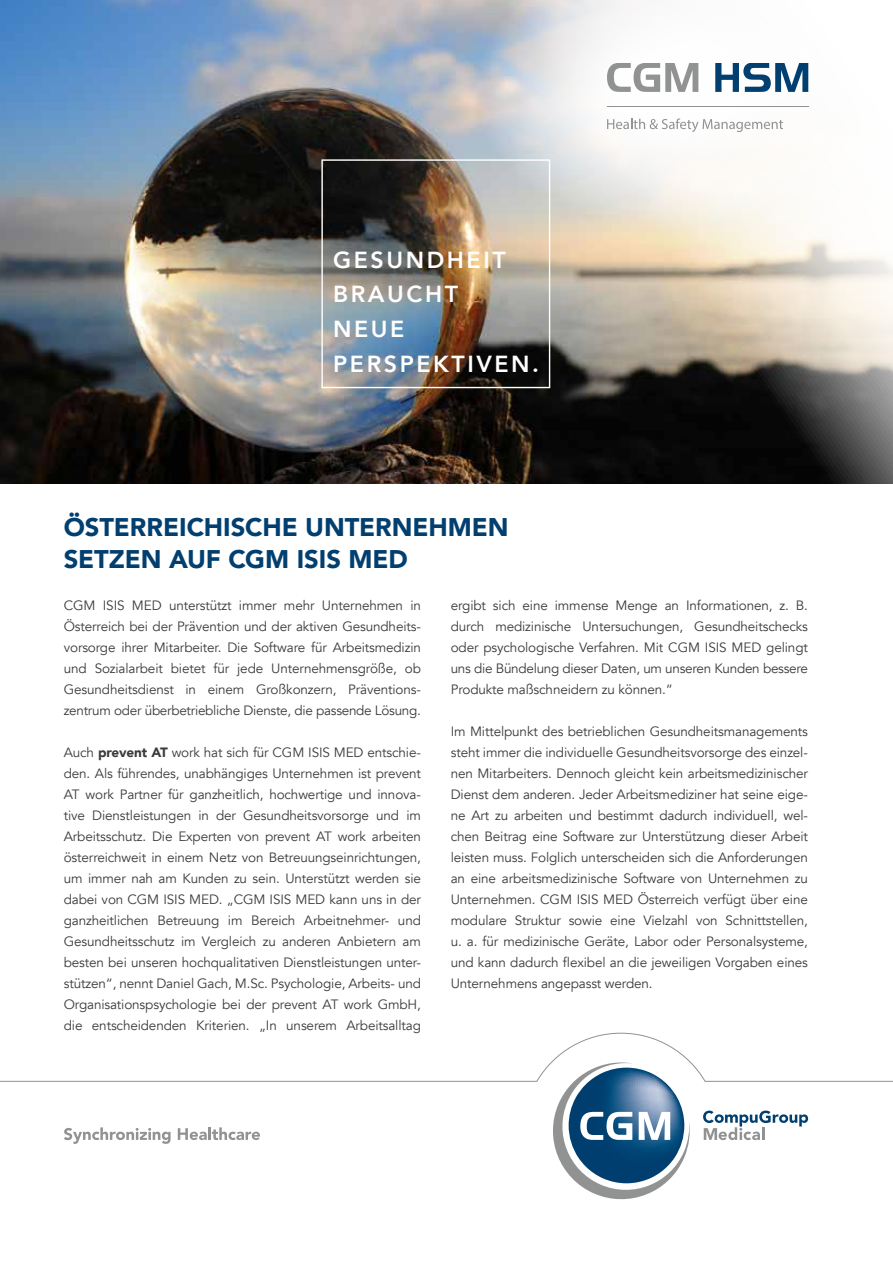
<style>
.page{position:relative;width:893px;height:1263px;background:#fff}
.page>*{position:absolute;margin:0;border:0;box-sizing:border-box;transform-origin:0 0}
.t1{font:900 25.5px/32px "Avenir";letter-spacing:-.005em;color:#003f6f}
.t2{font:800 23.25px/34.8px "Avenir";letter-spacing:.11em;color:#fff}
.t3{font:13.5px/21px "Avenir";letter-spacing:-.01em;color:#3b3b3a;text-align:justify}
.s1{font-weight:900}
</style>
<div class="page">
<svg style="left:0;top:1032px;width:893px;height:168px"></svg>
<img style="left:0;top:0;width:893px;height:484px">
<svg style="left:474px;top:0;width:400px;height:230px;fill:#faf9f6"></svg>
<hr style="left:607px;top:106px;width:201px;height:1px;background:#919292">
<svg style="left:607px;top:118px;width:176px;height:14px"></svg>
<svg style="left:607px;top:64px;width:91px;height:28px"></svg>
<svg style="left:715px;top:64px;width:93px;height:28px"></svg>
<div style="left:321px;top:159px;width:229px;height:229px;border:1px solid #fff"></div>
<h2 class="t2" style="left:333px;top:242px;width:207px">GESUNDHEIT<br>BRAUCHT<br>NEUE<br>PERSPEKTIVEN.</h2>
<h1 class="t1" style="left:64px;top:510px;width:446px">ÖSTERREICHISCHE UNTERNEHMEN<br>SETZEN AUF CGM ISIS MED</h1>
<p class="t3" style="left:64px;top:595px;width:359px">CGM ISIS MED unterstützt immer mehr Unternehmen in Österreich bei der Prävention und der aktiven Gesundheits&shy;vorsorge ihrer Mitarbeiter. Die Software für Arbeitsmedizin und Sozialarbeit bietet für jede Unternehmensgröße, ob Gesundheitsdienst in einem Großkonzern, Präventions&shy;zentrum oder überbetriebliche Dienste, die passende Lösung.</p>
<p class="t3" style="left:64px;top:742px;width:359px">Auch <span class="s1">prevent AT</span> work hat sich für CGM ISIS MED entschie&shy;den. Als führendes, unabhängiges Unternehmen ist prevent AT work Partner für ganzheitlich, hochwertige und innova&shy;tive Dienstleistungen in der Gesundheitsvorsorge und im Arbeitsschutz. Die Experten von prevent AT work arbeiten österreichweit in einem Netz von Betreuungseinrichtungen, um immer nah am Kunden zu sein. Unterstützt werden sie dabei von CGM ISIS MED. „CGM ISIS MED kann uns in der ganzheitlichen Betreuung im Bereich Arbeitnehmer- und Gesundheitsschutz im Vergleich zu anderen Anbietern am besten bei unseren hochqualitativen Dienstleistungen unter&shy;stützen“, nennt Daniel Gach, M.Sc. Psychologie, Arbeits- und Organisationspsychologie bei der prevent AT work GmbH, die entscheidenden Kriterien. „In unserem Arbeitsalltag</p>
<p class="t3" style="left:451px;top:595px;width:359px">ergibt sich eine immense Menge an Informationen, z. B. durch medizinische Untersuchungen, Gesundheitschecks oder psychologische Verfahren. Mit CGM ISIS MED gelingt uns die Bündelung dieser Daten, um unseren Kunden bessere Produkte maßschneidern zu können.“</p>
<p class="t3" style="left:451px;top:721px;width:359px">Im Mittelpunkt des betrieblichen Gesundheitsmanagements steht immer die individuelle Gesundheitsvorsorge des einzel&shy;nen Mitarbeiters. Dennoch gleicht kein arbeitsmedizinischer Dienst dem anderen. Jeder Arbeitsmediziner hat seine eige&shy;ne Art zu arbeiten und bestimmt dadurch individuell, wel&shy;chen Beitrag eine Software zur Unterstützung dieser Arbeit leisten muss. Folglich unterscheiden sich die Anforderungen an eine arbeitsmedizinische Software von Unternehmen zu Unternehmen. CGM ISIS MED Österreich verfügt über eine modulare Struktur sowie eine Vielzahl von Schnittstellen, u. a. für medizinische Geräte, Labor oder Personalsysteme, und kann dadurch flexibel an die jeweiligen Vorgaben eines Unternehmens angepasst werden.</p>
</div>
